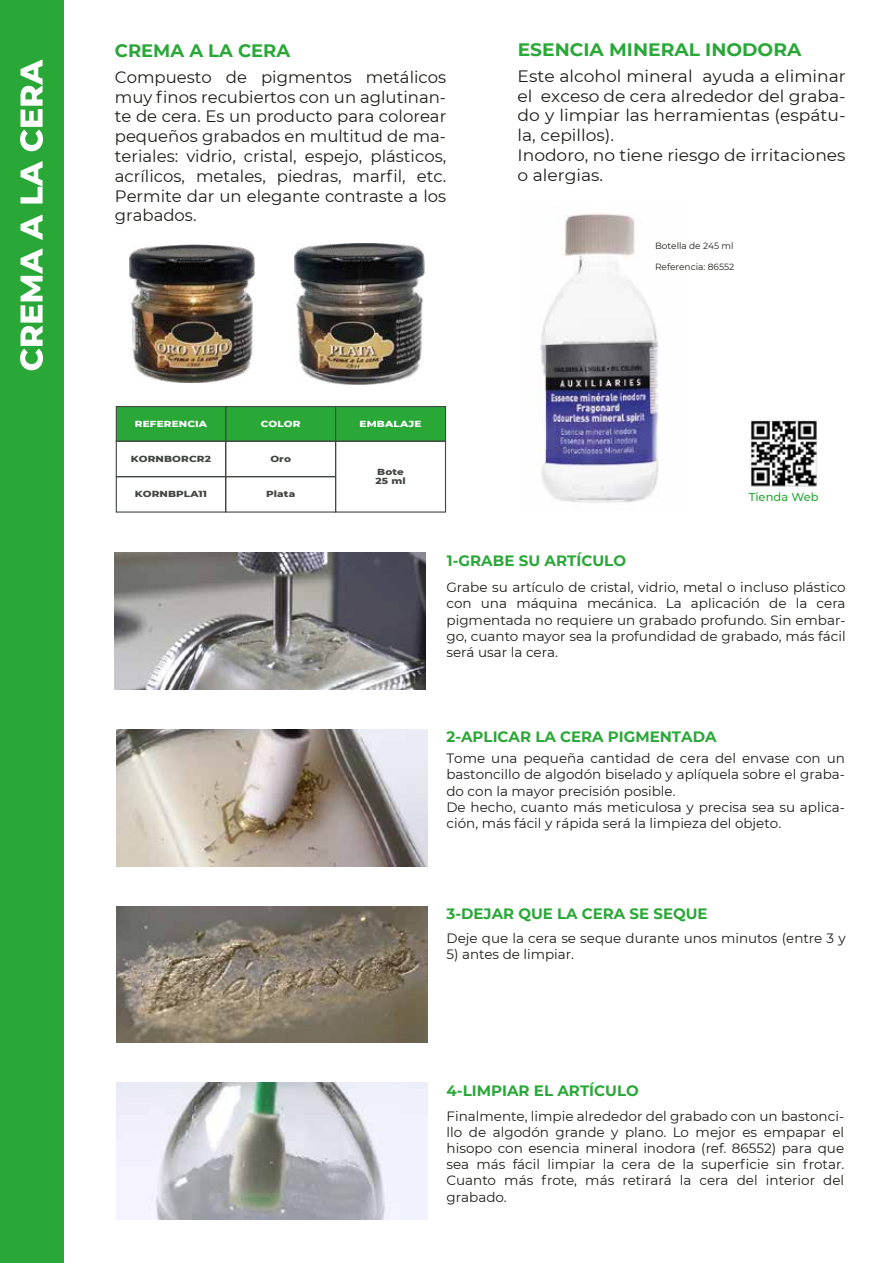
<style>
.page{position:relative;width:893px;height:1263px;background:#fff}
.page>*{position:absolute;margin:0;border:0;box-sizing:border-box;transform-origin:0 0}
.t1{font:700 18px "Montserrat";color:#29a737;scale:1.04 1}
.t2{font:700 18px "Montserrat";color:#29a737}
.t3{font:16.5px/19.8px "Montserrat";color:#1d1d1b;text-align:justify}
.t4{font:16.5px/19.8px "Montserrat";color:#1d1d1b;scale:1.04 1}
.t5{font:700 15px "Montserrat";color:#29a737}
.t6{font:13.5px/16.2px "Montserrat";color:#1d1d1b;text-align:justify}
.t7{font:500 11.55px "Montserrat";color:#29a737}
.t8{font:800 9px/9px "Montserrat";letter-spacing:.015em;color:#424743;scale:1.16 1}
.t9{font:9px "Montserrat";color:#1d1d1b}
.t10{font:800 9px "Montserrat";letter-spacing:.015em;color:#fff;scale:1.16 1}
</style>
<div class="page">
<img style="left:751px;top:420px;width:66px;height:67px">
<div style="left:0;top:0;width:63px;height:1263px;background:#29a737"></div>
<svg style="left:20px;top:248px;width:23px;height:122px"></svg>
<svg style="left:21px;top:214px;width:22px;height:26px"></svg>
<svg style="left:21px;top:161px;width:22px;height:42px"></svg>
<svg style="left:20px;top:59px;width:23px;height:92px"></svg>
<div style="left:225px;top:406px;width:111px;height:36px;background:#29a737;border:1px solid #424743"></div>
<div style="left:225px;top:441px;width:111px;height:36px;border:1px solid #424743"></div>
<div style="left:225px;top:476px;width:111px;height:37px;border:1px solid #424743"></div>
<div style="left:116px;top:406px;width:110px;height:36px;background:#29a737;border:1px solid #424743"></div>
<div style="left:116px;top:441px;width:110px;height:36px;border:1px solid #424743"></div>
<div style="left:116px;top:476px;width:110px;height:37px;border:1px solid #424743"></div>
<div style="left:335px;top:406px;width:111px;height:36px;background:#29a737;border:1px solid #424743"></div>
<div style="left:335px;top:441px;width:111px;height:72px;border:1px solid #424743"></div>
<img style="left:540px;top:214px;width:119px;height:289px">
<img style="left:115px;top:553px;width:311px;height:136px">
<img style="left:116px;top:1083px;width:311px;height:137px">
<img style="left:116px;top:906px;width:311px;height:137px">
<img style="left:116px;top:729px;width:311px;height:137px">
<img style="left:130px;top:245px;width:125px;height:138px">
<img style="left:295px;top:243px;width:130px;height:141px">
<h1 class="t2" style="left:115px;top:38px;width:177px">CREMA A LA CERA</h1>
<p class="t3" style="left:115px;top:66px;width:333px">Compuesto de pigmentos metálicos muy finos recubiertos con un aglutinan&shy;te de cera. Es un producto para colorear pequeños grabados en multitud de ma&shy;teriales: vidrio, cristal, espejo, plásticos, acrílicos, metales, piedras, marfil, etc.<br>Permite dar un elegante contraste a los grabados.</p>
<p class="t10" style="left:261px;top:417px;width:36px">COLOR</p>
<p class="t10" style="left:360px;top:417px;width:55px">EMBALAJE</p>
<p class="t10" style="left:135px;top:417px;width:64px">REFERENCIA</p>
<p class="t8" style="left:131px;top:454px;width:71px">KORNBORCR2</p>
<p class="t8" style="left:270px;top:454px;width:19px">Oro</p>
<p class="t8" style="left:135px;top:489px;width:64px">KORNBPLA11</p>
<p class="t8" style="left:266px;top:489px;width:27px">Plata</p>
<p class="t8" style="left:375px;top:467px;width:28px">Bote<br>25 ml</p>
<h1 class="t1" style="left:518px;top:37px;width:274px">ESENCIA MINERAL INODORA</h1>
<p class="t4" style="left:518px;top:65px;width:317px">Este alcohol mineral ayuda a eliminar el exceso de cera alrededor del graba&shy;do y limpiar las herramientas (espátu&shy;la, cepillos).<br>Inodoro, no tiene riesgo de irritaciones o alergias.</p>
<p class="t9" style="left:655px;top:239px;width:80px">Botella de 245 ml</p>
<p class="t9" style="left:655px;top:261px;width:81px">Referencia: 86552</p>
<p class="t7" style="left:749px;top:488px;width:71px">Tienda Web</p>
<p class="t5" style="left:447px;top:550px;width:181px">1-GRABE SU ARTÍCULO</p>
<p class="t6" style="left:446px;top:579px;width:401px">Grabe su artículo de cristal, vidrio, metal o incluso plástico con una máquina mecánica. La aplicación de la cera pigmentada no requiere un grabado profundo. Sin embar&shy;go, cuanto mayor sea la profundidad de grabado, más fácil será usar la cera.</p>
<p class="t5" style="left:446px;top:726px;width:272px">2-APLICAR LA CERA PIGMENTADA</p>
<p class="t6" style="left:446px;top:750px;width:400px;text-align:left">Tome una pequeña cantidad de cera del envase con un bastoncillo de algodón biselado y aplíquela sobre el graba&shy;do con la mayor precisión posible.<br>De hecho, cuanto más meticulosa y precisa sea su aplica&shy;ción, más fácil y rápida será la limpieza del objeto.</p>
<p class="t5" style="left:446px;top:903px;width:263px">3-DEJAR QUE LA CERA SE SEQUE</p>
<p class="t6" style="left:447px;top:930px;width:400px">Deje que la cera se seque durante unos minutos (entre 3 y</p>
<p class="t6" style="left:447px;top:946px;width:129px">5) antes de limpiar.</p>
<p class="t5" style="left:446px;top:1080px;width:194px">4-LIMPIAR EL ARTÍCULO</p>
<p class="t6" style="left:447px;top:1107px;width:399px">Finalmente, limpie alrededor del grabado con un bastonci&shy;llo de algodón grande y plano. Lo mejor es empapar el hisopo con esencia mineral inodora (ref. 86552) para que sea más fácil limpiar la cera de la superficie sin frotar.<br>Cuanto más frote, más retirará la cera del interior del grabado.</p>
</div>
